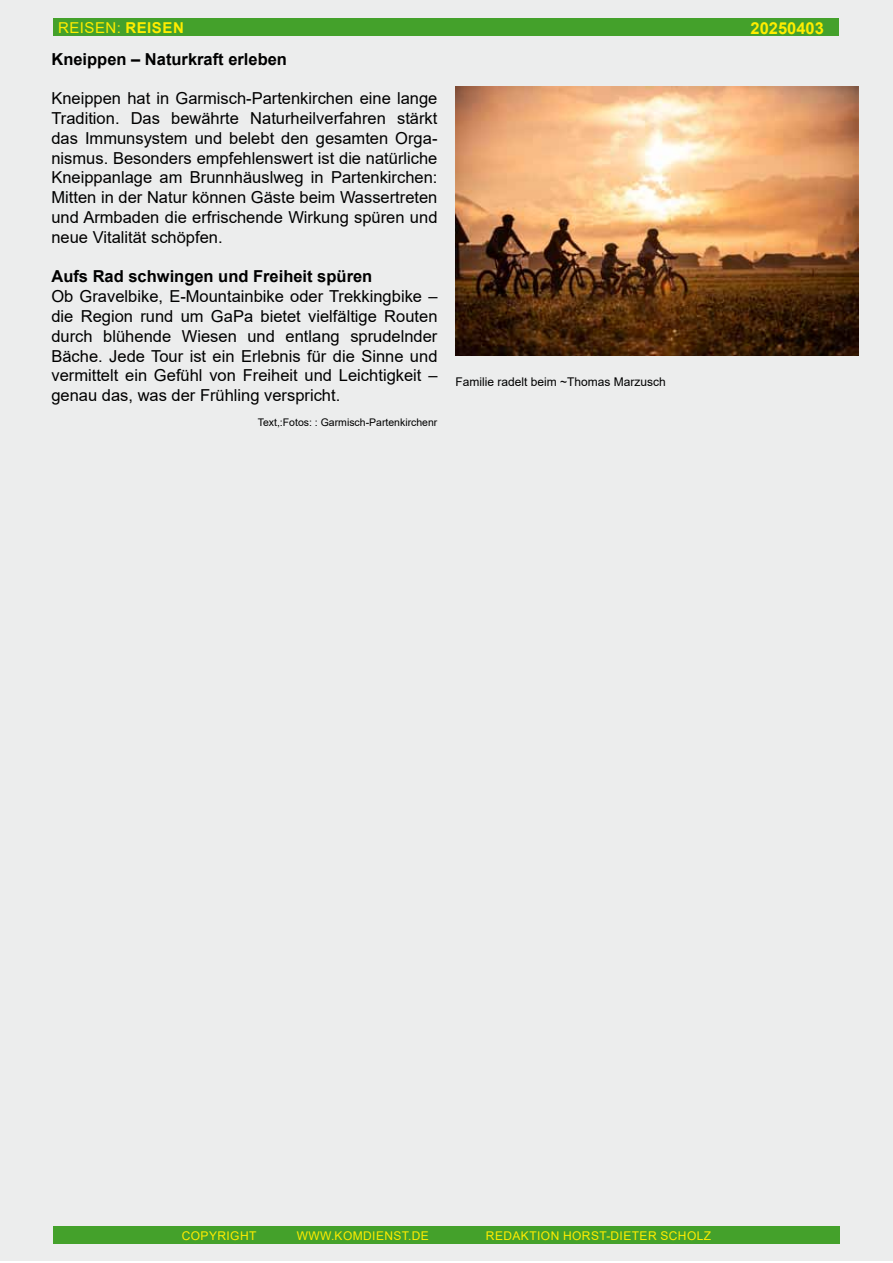
<style>
.page{position:relative;width:893px;height:1263px;background:#fff}
.page>*{position:absolute;margin:0;border:0;box-sizing:border-box;transform-origin:0 0}
.t1{font:16.5px/19.8px "Arial";color:#000;text-align:justify}
.t2{font:700 16.5px "Arial";color:#000}
.t3{font:700 16.5px "Arial";color:#ffed00}
.t4{font:15px "Arial";letter-spacing:.035em;color:#ffed00}
.t5{font:12px "Arial";letter-spacing:.035em;color:#ffed00}
.t6{font:12px "Arial";color:#000}
.t7{font:10.5px "Arial";color:#000}
.s1{font-weight:700}
</style>
<div class="page">
<div style="left:0;top:0;width:893px;height:1261px;background:#eceded"></div>
<div style="left:54px;top:18px;width:785px;height:18px;background:#44a12b"></div>
<div style="left:53px;top:1226px;width:787px;height:18px;background:#44a12b"></div>
<img style="left:455px;top:87px;width:404px;height:269px">
<p class="t4" style="left:58px;top:17px;width:127px">Reisen: <span class="s1">Reisen</span></p>
<p class="t2" style="left:51px;top:47px;width:237px">Kneippen – Naturkraft erleben</p>
<p class="t1" style="left:51px;top:88px;width:388px">Kneippen hat in Garmisch-Partenkirchen eine lange Tradition. Das bewährte N aturheilverfahren stärkt das I mmunsystem und belebt den gesamten Orga&shy;nismus. Besonders empfehlenswert ist die natürliche Kneippanlage am Brunnhäuslweg in Partenkirchen:<br>Mitten in der N atur können Gäste beim Wassertreten und Armbaden die erfrischende Wirkung spüren und neue Vitalität schöpfen.</p>
<p class="t2" style="left:51px;top:265px;width:322px">Aufs Rad schwingen und Freiheit spüren</p>
<p class="t1" style="left:51px;top:286px;width:388px">Ob Gravelbike, E-Mountainbike oder Trekkingbike – die Region rund um GaPa bietet vielfältige Routen durch blühende Wiesen und entlang sprudelnder Bäche. Jede Tour ist ein Erlebnis für die Sinne und vermittelt ein Gefühl von Freiheit und Leichtigkeit – genau das, was der Frühling verspricht.</p>
<p class="t7" style="left:258px;top:415px;width:181px">Text,:Fotos: : Garmisch-Partenkirchenr</p>
<p class="t6" style="left:455px;top:373px;width:212px">Familie radelt beim ~Thomas Marzusch</p>
<p class="t3" style="left:750px;top:16px;width:75px">20250403</p>
<p class="t5" style="left:182px;top:1227px;width:76px">Copyright</p>
<p class="t5" style="left:297px;top:1227px;width:134px">www.komdienst.de</p>
<p class="t5" style="left:486px;top:1227px;width:227px">Redaktion Horst-Dieter Scholz</p>
</div>
